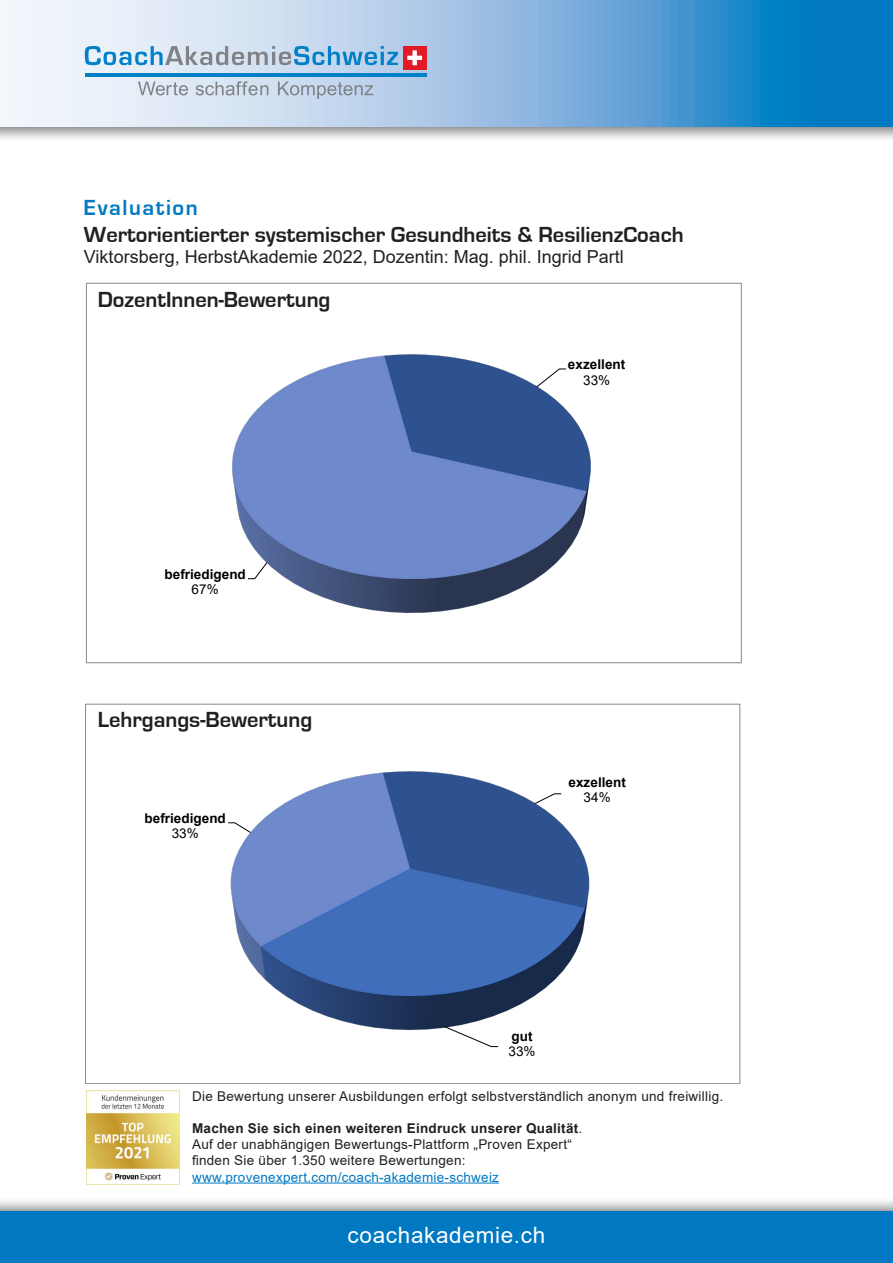
<style>
.page{position:relative;width:893px;height:1263px;background:#fff}
.page>*{position:absolute;margin:0;border:0;box-sizing:border-box;transform-origin:0 0}
.t1{font:700 22.5px "Eurostile";color:#231f20}
.t2{font:22.5px "Arial";letter-spacing:.03em;color:#fff}
.t3{font:700 22.5px "Eurostile";letter-spacing:.07em;color:#0079c2}
.t4{font:18px "Arial";color:#231f20}
.t5{font:13.5px "Arial";letter-spacing:.02em;color:#231f20}
.t6{font:700 13.5px/15.6px "Arial";color:#000;text-align:center}
.t7{font:700 13.5px "Arial";letter-spacing:.02em;color:#231f20}
.t8{font:13.5px "Arial";letter-spacing:.02em;color:#0079c2}
.s1{font-weight:400}
</style>
<div class="page">
<svg style="left:0;top:127px;width:893px;height:12px;background:#c9c9cb"></svg>
<svg style="left:0;top:0;width:893px;height:127px;background:#88bae0"></svg>
<svg style="left:0;top:1201px;width:893px;height:11px;background:#bbc6ce"></svg>
<div style="left:0;top:1212px;width:893px;height:51px;background:#0079c2"></div>
<svg style="left:85px;top:46px;width:313px;height:19px;background:#98bdd8"></svg>
<hr style="left:85px;top:73px;width:341px;height:4px;background:#0080c7">
<div style="left:403px;top:46px;width:23px;height:24px;background:#e21926"></div>
<svg style="left:407px;top:50px;width:15px;height:15px"></svg>
<svg style="left:138px;top:82px;width:50px;height:13px"></svg>
<svg style="left:196px;top:81px;width:72px;height:14px"></svg>
<svg style="left:278px;top:82px;width:95px;height:17px;background:#b3c2d3"></svg>
<hr style="left:192px;top:1182px;width:307px;height:1px;background:#0079c2">
<img style="left:86px;top:1091px;width:93px;height:93px">
<img style="left:231px;top:354px;width:360px;height:259px">
<svg style="left:536px;top:368px;width:31px;height:20px"></svg>
<svg style="left:247px;top:561px;width:21px;height:18px"></svg>
<img style="left:230px;top:771px;width:360px;height:259px">
<svg style="left:534px;top:793px;width:28px;height:11px"></svg>
<svg style="left:443px;top:1025px;width:56px;height:22px"></svg>
<svg style="left:228px;top:822px;width:24px;height:11px"></svg>
<p class="t3" style="left:84px;top:195px;width:115px">Evaluation</p>
<p class="t1" style="left:84px;top:222px;width:601px">Wertorientierter systemischer Gesundheits &amp; ResilienzCoach</p>
<p class="t4" style="left:84px;top:245px;width:541px">Viktorsberg, HerbstAkademie 2022, Dozentin: Mag. phil. Ingrid Partl</p>
<p class="t1" style="left:98px;top:287px;width:234px">DozentInnen-Bewertung</p>
<p class="t6" style="left:165px;top:566px;width:83px">befriedigend<br><span class="s1">67%</span></p>
<p class="t1" style="left:98px;top:708px;width:216px">Lehrgangs-Bewertung</p>
<p class="t6" style="left:145px;top:810px;width:83px">befriedigend<br><span class="s1">33%</span></p>
<p class="t6" style="left:568px;top:356px;width:59px">exzellent<br><span class="s1">33%</span></p>
<p class="t6" style="left:568px;top:774px;width:59px">exzellent<br><span class="s1">34%</span></p>
<p class="t6" style="left:508px;top:1028px;width:29px;text-align:left">gut<br><span class="s1">33%</span></p>
<p class="t5" style="left:192px;top:1086px;width:533px">Die Bewertung unserer Ausbildungen erfolgt selbstverständlich anonym und freiwillig.</p>
<p class="t7" style="left:192px;top:1119px;width:392px">Machen Sie sich einen weiteren Eindruck unserer Qualität<span class="s1">.</span></p>
<p class="t5" style="left:192px;top:1135px;width:381px">Auf der unabhängigen Bewertungs-Plattform „Proven Expert“</p>
<p class="t5" style="left:192px;top:1151px;width:275px">finden Sie über 1.350 weitere Bewertungen:</p>
<p class="t8" style="left:192px;top:1167px;width:308px">www.provenexpert.com/coach-akademie-schweiz</p>
<p class="t2" style="left:348px;top:1219px;width:199px">coachakademie.ch</p>
</div>
